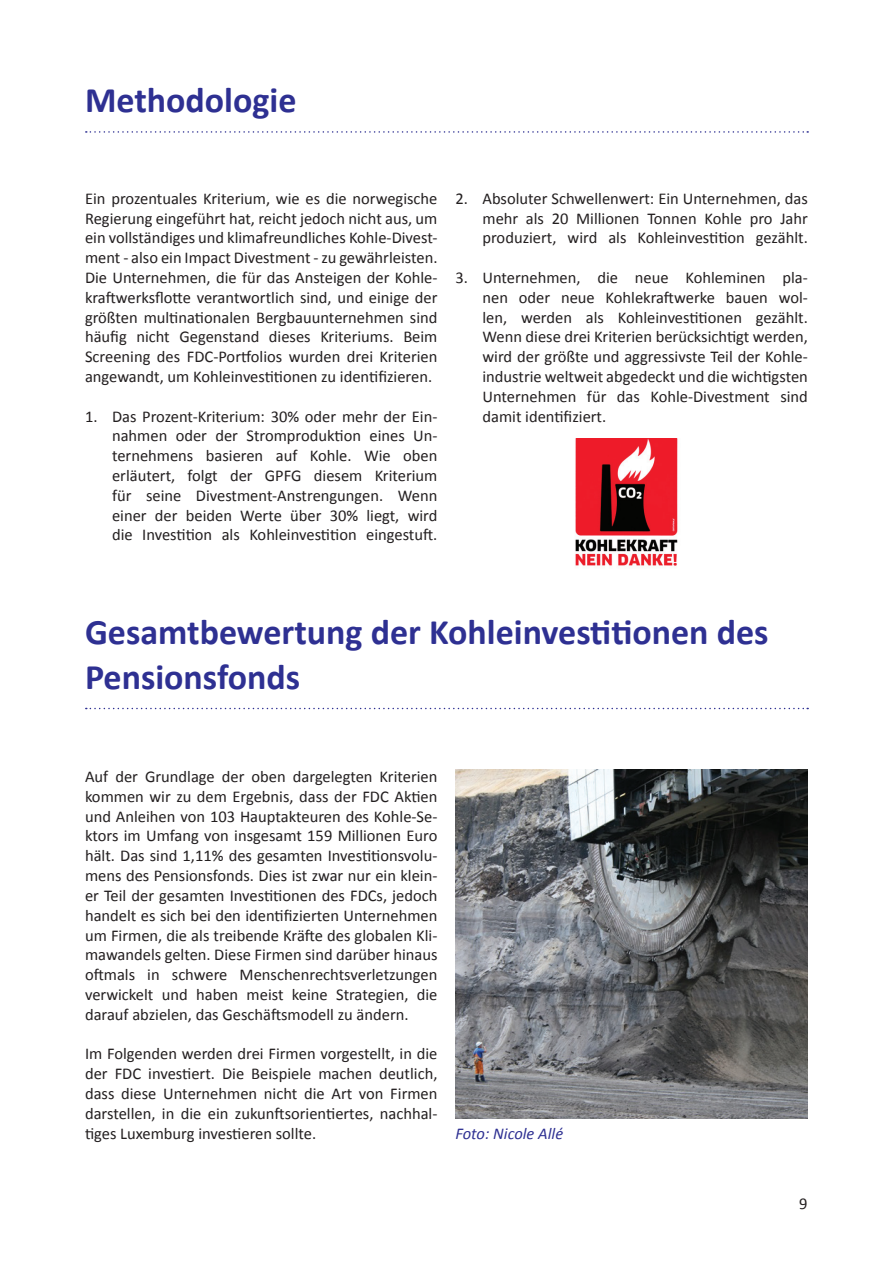
<style>
.page{position:relative;width:893px;height:1263px;background:#fff}
.page>*{position:absolute;margin:0;border:0;box-sizing:border-box;transform-origin:0 0}
.t1{font:700 36px/45px "Calibri";color:#2e3092}
.t2{font:16.5px/19.8px "Calibri";color:#231f20;text-align:justify}
.t3{font:italic 16.5px "Calibri";color:#2e3092}
</style>
<div class="page">
<svg style="left:86px;top:131px;width:722px;height:2px"></svg>
<svg style="left:86px;top:708px;width:722px;height:1px"></svg>
<img style="left:575px;top:439px;width:103px;height:127px">
<img style="left:455px;top:770px;width:353px;height:348px">
<h1 class="t1" style="left:85px;top:78px;width:213px">Methodologie</h1>
<p class="t2" style="left:85px;top:188px;width:354px">Ein prozentuales Kriterium, wie es die norwegische Regierung eingeführt hat, reicht jedoch nicht aus, um ein vollständiges und klimafreundliches Kohle-Divest&shy;ment - also ein Impact Divestment - zu gewährleisten.<br>Die Unternehmen, die für das Ansteigen der Kohle&shy;kraftwerksflotte verantwortlich sind, und einige der größten multinationalen Bergbauunternehmen sind häufig nicht Gegenstand dieses Kriteriums. Beim Screening des FDC-Portfolios wurden drei Kriterien angewandt, um Kohleinvestitionen zu identifizieren.</p>
<p class="t2" style="left:112px;top:406px;width:327px;text-indent:-27px">1. Das Prozent-Kriterium: 30% oder mehr der Ein&shy;nahmen oder der Stromproduktion eines Un&shy;ternehmens basieren auf Kohle. Wie oben erläutert, folgt der GPFG diesem Kriterium für seine Divestment-Anstrengungen. Wenn einer der beiden Werte über 30% liegt, wird die Investition als Kohleinvestition eingestuft.</p>
<p class="t2" style="left:482px;top:188px;width:327px;text-indent:-27px">2. Absoluter Schwellenwert: Ein Unternehmen, das mehr als 20 Millionen Tonnen Kohle pro Jahr produziert, wird als Kohleinvestition gezählt.</p>
<p class="t2" style="left:482px;top:268px;width:327px;text-indent:-27px">3. Unternehmen, die neue Kohleminen pla&shy;nen oder neue Kohlekraftwerke bauen wol&shy;len, werden als Kohleinvestitionen gezählt.<br>Wenn diese drei Kriterien berücksichtigt werden, wird der größte und aggressivste Teil der Kohle&shy;industrie weltweit abgedeckt und die wichtigsten Unternehmen für das Kohle-Divestment sind damit identifiziert.</p>
<h1 class="t1" style="left:85px;top:609px;width:685px">Gesamtbewertung der Kohleinvestitionen des<br>Pensionsfonds</h1>
<p class="t2" style="left:85px;top:767px;width:354px">Auf der Grundlage der oben dargelegten Kriterien kommen wir zu dem Ergebnis, dass der FDC Aktien und Anleihen von 103 Hauptakteuren des Kohle-Se&shy;ktors im Umfang von insgesamt 159 Millionen Euro hält. Das sind 1,11% des gesamten Investitionsvolu&shy;mens des Pensionsfonds. Dies ist zwar nur ein klein&shy;er Teil der gesamten Investitionen des FDCs, jedoch handelt es sich bei den identifizierten Unternehmen um Firmen, die als treibende Kräfte des globalen Kli&shy;mawandels gelten. Diese Firmen sind darüber hinaus oftmals in schwere Menschenrechtsverletzungen verwickelt und haben meist keine Strategien, die darauf abzielen, das Geschäftsmodell zu ändern.</p>
<p class="t2" style="left:85px;top:1044px;width:354px">Im Folgenden werden drei Firmen vorgestellt, in die der FDC investiert. Die Beispiele machen deutlich, dass diese Unternehmen nicht die Art von Firmen darstellen, in die ein zukunftsorientiertes, nachhal&shy;tiges Luxemburg investieren sollte.</p>
<p class="t3" style="left:455px;top:1122px;width:109px">Foto: Nicole Allé</p>
<p class="t2" style="left:799px;top:1193px;width:10px">9</p>
</div>
